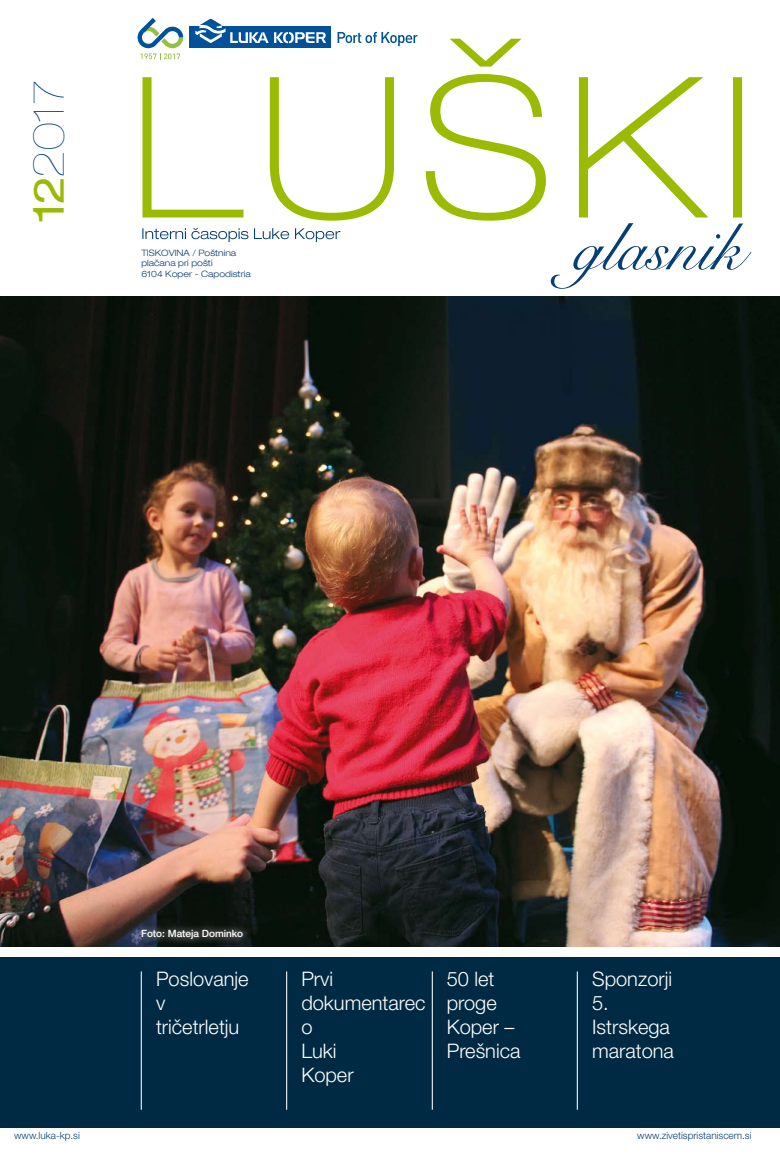
<style>
.page{position:relative;width:780px;height:1170px;background:#fff}
.page>*{position:absolute;margin:0;border:0;box-sizing:border-box;transform-origin:0 0}
.t1{font:200 expanded 42.5px "Helvetica Neue LT Com";color:#063e76}
.t2{font:20px/24px "Helvetica L";color:#fff}
.t3{font:10px "Helvetica L";color:#063e76}
.t4{font:10px "Helvetica LB";color:#fff}
.t5{font:300 expanded 8.75px/10.5px "Helvetica Neue LT Com";color:#063e76}
.s1{font-weight:400;color:#9aba04}
</style>
<div class="page">
<img style="left:0;top:296px;width:780px;height:650px">
<div style="left:0;top:957px;width:780px;height:170px;background:#002a43"></div>
<svg style="left:142px;top:39px;width:600px;height:182px"></svg>
<svg style="left:142px;top:228px;width:198px;height:14px"></svg>
<svg style="left:550px;top:223px;width:201px;height:66px"></svg>
<hr style="left:141px;top:971px;width:1px;height:138px;background:#fff">
<hr style="left:286px;top:971px;width:1px;height:138px;background:#fff">
<hr style="left:432px;top:971px;width:1px;height:138px;background:#fff">
<hr style="left:576px;top:971px;width:1px;height:138px;background:#fff">
<div style="left:133px;top:921px;width:170px;height:43px;background:#fff;opacity:.75"></div>
<div style="left:189px;top:27px;width:142px;height:21px;background:#015299"></div>
<svg style="left:195px;top:19px;width:131px;height:24px"></svg>
<svg style="left:337px;top:32px;width:80px;height:14px"></svg>
<svg style="left:137px;top:18px;width:46px;height:42px"></svg>
<h1 class="t1" style="left:24px;top:221px;width:143px;rotate:-90deg"><span class="s1">12</span>2017</h1>
<p class="t5" style="left:141px;top:247px;width:111px">TISKOVINA / Poštnina plačana pri pošti<br>6104 Koper - Capodistria</p>
<p class="t3" style="left:14px;top:1129px;width:67px">www.luka-kp.si</p>
<p class="t4" style="left:141px;top:927px;width:104px">Foto: Mateja Dominko</p>
<p class="t2" style="left:156px;top:966px;width:94px">Poslovanje v tričetrletju</p>
<p class="t2" style="left:301px;top:966px;width:126px">Prvi dokumentarec o<br>Luki<br>Koper</p>
<p class="t2" style="left:446px;top:966px;width:75px">50 let proge<br>Koper –<br>Prešnica</p>
<p class="t2" style="left:592px;top:966px;width:83px">Sponzorji<br>5.<br>Istrskega maratona</p>
<p class="t3" style="left:637px;top:1129px;width:116px">www.zivetispristaniscem.si</p>
</div>
